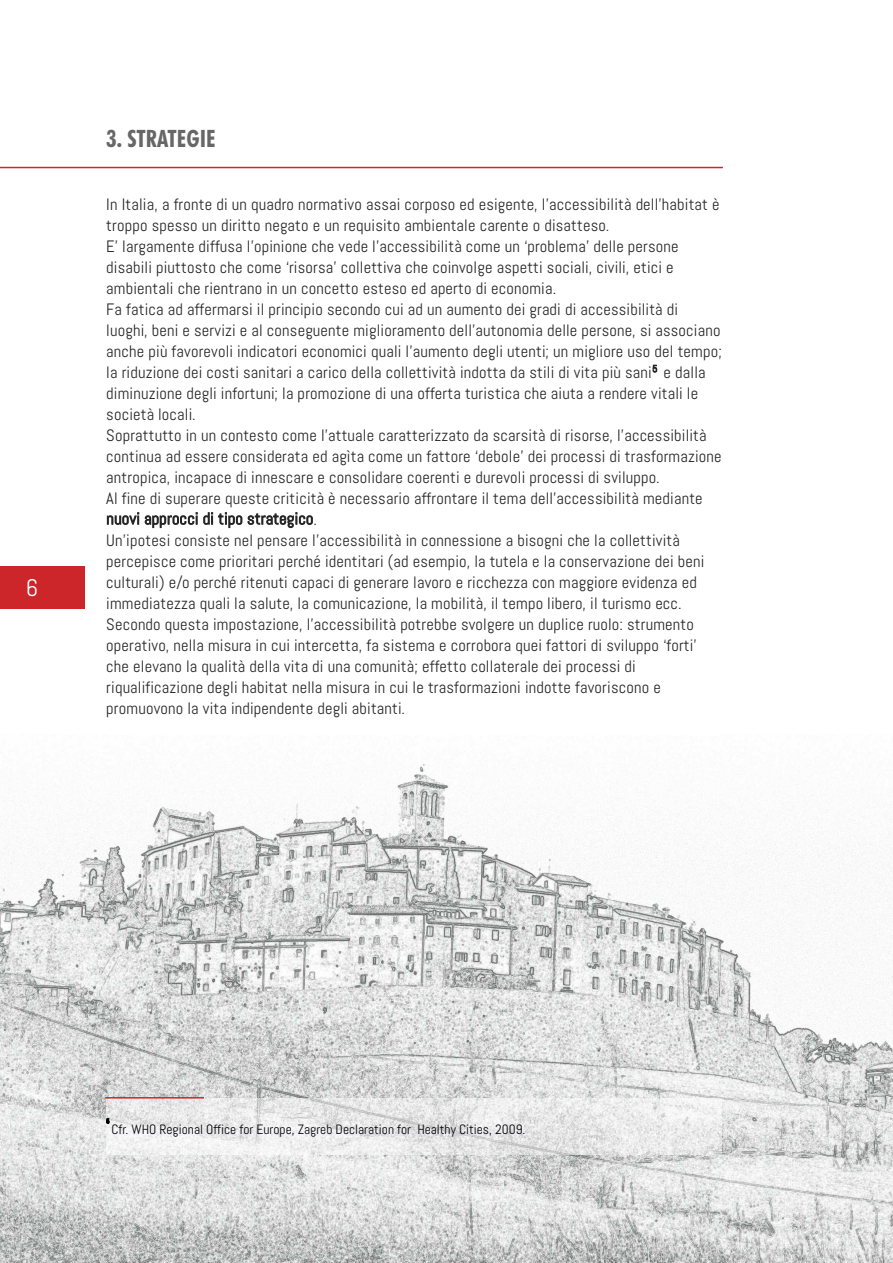
<style>
.page{position:relative;width:893px;height:1263px;background:#fff}
.page>*{position:absolute;margin:0;border:0;box-sizing:border-box;transform-origin:0 0}
.t1{font:700 24px "Futura Bd Cn";color:#686768}
.t2{font:24px "Abel";color:#fff}
.t3{font:16.5px/21px "Abel";letter-spacing:.01em;color:#272627}
.t4{font:13.5px "Abel";color:#000106}
.t5{font:6.45px "Abel";color:#000106}
</style>
<div class="page">
<img style="left:0;top:764px;width:893px;height:499px">
<img style="left:106px;top:1098px;width:616px;height:57px">
<hr style="left:105px;top:1097px;width:99px;height:1px;background:#cc262b">
<div style="left:0;top:567px;width:85px;height:42px;background:#cc262b"></div>
<hr style="left:0;top:167px;width:723px;height:1px;background:#cc262b">
<h1 class="t2" style="left:26px;top:574px;width:14px">6</h1>
<h1 class="t1" style="left:106px;top:124px;width:111px">3. STRATEGIE</h1>
<p class="t3" style="left:106px;top:193px;width:617px">In Italia, a fronte di un quadro normativo assai corposo ed esigente, l'accessibilità dell’habitat è troppo spesso un diritto negato e un requisito ambientale carente o disatteso.<br>E’ largamente diffusa l'opinione che vede l'accessibilità come un ‘problema' delle persone disabili piuttosto che come ‘risorsa' collettiva che coinvolge aspetti sociali, civili, etici e ambientali che rientrano in un concetto esteso ed aperto di economia.<br>Fa fatica ad affermarsi il principio secondo cui ad un aumento dei gradi di accessibilità di luoghi, beni e servizi e al conseguente miglioramento dell’autonomia delle persone, si associano anche più favorevoli indicatori economici quali l’aumento degli utenti; un migliore uso del tempo; la riduzione dei costi sanitari a carico della collettività indotta da stili di vita più sani<sup>5</sup> e dalla diminuzione degli infortuni; la promozione di una offerta turistica che aiuta a rendere vitali le società locali.<br>Soprattutto in un contesto come l'attuale caratterizzato da scarsità di risorse, l'accessibilità continua ad essere considerata ed agìta come un fattore ‘debole' dei processi di trasformazione antropica, incapace di innescare e consolidare coerenti e durevoli processi di sviluppo.<br>Al fine di superare queste criticità è necessario affrontare il tema dell'accessibilità mediante nuovi approcci di tipo strategico.<br>Un’ipotesi consiste nel pensare l’accessibilità in connessione a bisogni che la collettività percepisce come prioritari perché identitari (ad esempio, la tutela e la conservazione dei beni culturali) e/o perché ritenuti capaci di generare lavoro e ricchezza con maggiore evidenza ed immediatezza quali la salute, la comunicazione, la mobilità, il tempo libero, il turismo ecc.<br>Secondo questa impostazione, l’accessibilità potrebbe svolgere un duplice ruolo: strumento operativo, nella misura in cui intercetta, fa sistema e corrobora quei fattori di sviluppo ‘forti’ che elevano la qualità della vita di una comunità; effetto collaterale dei processi di riqualificazione degli habitat nella misura in cui le trasformazioni indotte favoriscono e promuovono la vita indipendente degli abitanti.</p>
<p class="t5" style="left:106px;top:1117px;width:5px">5</p>
<p class="t4" style="left:111px;top:1121px;width:415px">Cfr. WHO Regional Office for Europe, Zagreb Declaration for Healthy Cities, 2009.</p>
</div>
